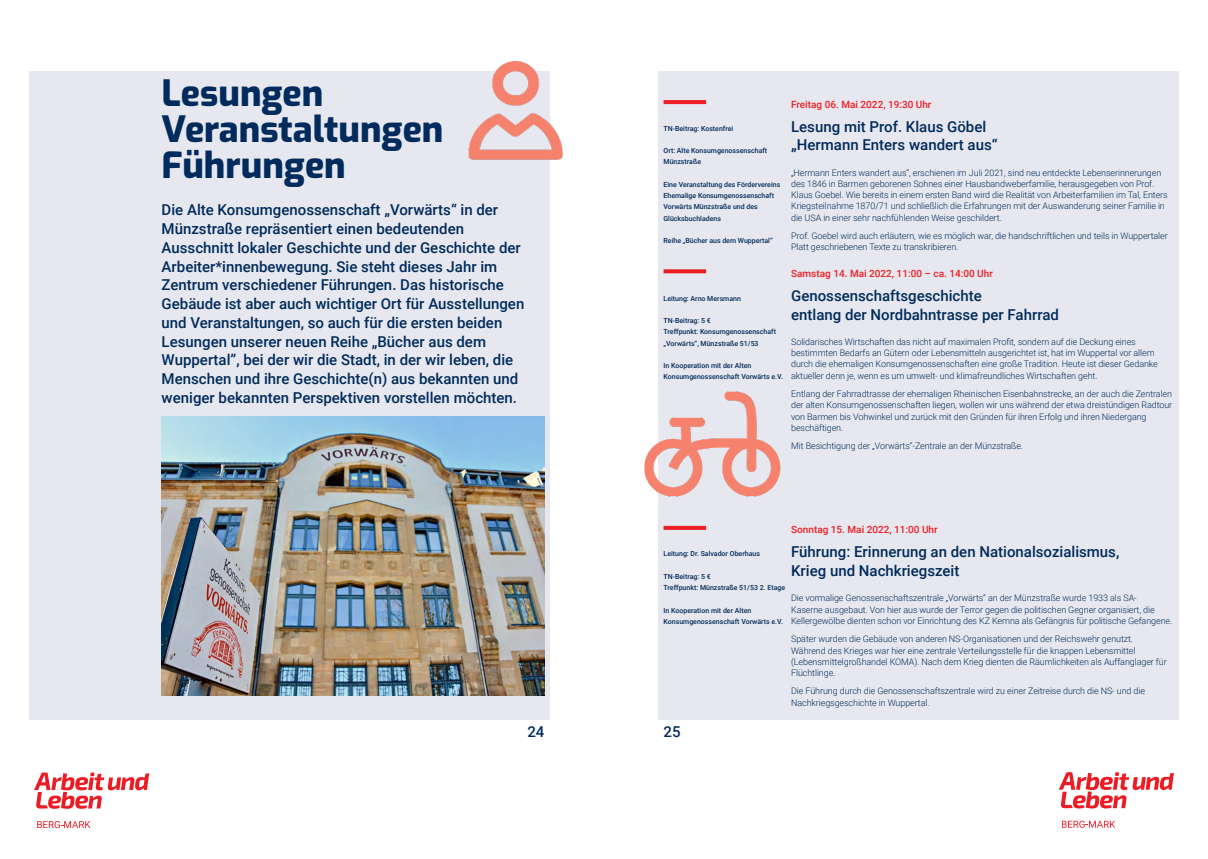
<style>
.page{position:relative;width:1208px;height:859px;background:#fff}
.page>*{position:absolute;margin:0;border:0;box-sizing:border-box;transform-origin:0 0}
.t1{font:800 36px/36px "Exo";color:#002b5c}
.t2{font:500 15px/18.8px "Roboto";color:#002b5c}
.t3{font:500 10px "Roboto";color:#ed1d24}
.t4{font:300 9px/11.2px "Roboto";letter-spacing:-.01em;color:#002b5c}
.t5{font:500 7px/11.2px "Roboto";color:#002b5c}
</style>
<div class="page">
<svg style="left:1058px;top:772px;width:116px;height:36px"></svg>
<svg style="left:1062px;top:821px;width:53px;height:7px"></svg>
<div style="left:658px;top:71px;width:520px;height:649px;background:#e7e8ef"></div>
<div style="left:29px;top:71px;width:520px;height:649px;background:#e7e8ef"></div>
<svg style="left:34px;top:772px;width:115px;height:37px"></svg>
<svg style="left:37px;top:821px;width:53px;height:7px"></svg>
<img style="left:468px;top:62px;width:95px;height:121px">
<svg style="left:663px;top:100px;width:43px;height:4px"></svg>
<svg style="left:663px;top:526px;width:43px;height:4px"></svg>
<svg style="left:663px;top:269px;width:43px;height:4px"></svg>
<img style="left:644px;top:391px;width:137px;height:106px">
<img style="left:162px;top:417px;width:382px;height:279px">
<h1 class="t1" style="left:162px;top:73px;width:283px">Lesungen<br>Veranstaltungen<br>Führungen</h1>
<p class="t2" style="left:162px;top:200px;width:364px">Die Alte Konsumgenossenschaft „Vorwärts“ in der Münzstraße repräsentiert einen bedeutenden Ausschnitt lokaler Geschichte und der Geschichte der Arbeiter*innenbewegung. Sie steht dieses Jahr im Zentrum verschiedener Führungen. Das historische Gebäude ist aber auch wichtiger Ort für Ausstellungen und Veranstaltungen, so auch für die ersten beiden Lesungen unserer neuen Reihe „Bücher aus dem Wuppertal”, bei der wir die Stadt, in der wir leben, die Menschen und ihre Geschichte(n) aus bekannten und weniger bekannten Perspektiven vorstellen möchten.</p>
<p class="t5" style="left:663px;top:122px;width:71px">TN-Beitrag: Kostenfrei</p>
<p class="t5" style="left:663px;top:145px;width:105px">Ort: Alte Konsumgenossenschaft<br>Münzstraße</p>
<p class="t5" style="left:663px;top:178px;width:118px">Eine Veranstaltung des Fördervereins<br>Ehemalige Konsumgenossenschaft<br>Vorwärts Münzstraße und des<br>Glücksbuchladens</p>
<p class="t5" style="left:663px;top:235px;width:111px">Reihe „Bücher aus dem Wuppertal”</p>
<p class="t5" style="left:663px;top:292px;width:79px">Leitung: Arno Mersmann</p>
<p class="t5" style="left:663px;top:315px;width:114px">TN-Beitrag: 5 €<br>Treffpunkt: Konsumgenossenschaft „Vorwärts“, Münzstraße 51/53</p>
<p class="t5" style="left:663px;top:360px;width:121px">In Kooperation mit der Alten<br>Konsumgenossenschaft Vorwärts e.V.</p>
<p class="t3" style="left:791px;top:97px;width:142px">Freitag 06. Mai 2022, 19:30 Uhr</p>
<h2 class="t2" style="left:791px;top:116px;width:208px">Lesung mit Prof. Klaus Göbel „Hermann Enters wandert aus“</h2>
<p class="t4" style="left:791px;top:167px;width:378px">„Hermann Enters wandert aus“, erschienen im Juli 2021, sind neu entdeckte Lebenserinnerungen des 1846 in Barmen geborenen Sohnes einer Hausbandweberfamilie, herausgegeben von Prof.<br>Klaus Goebel. Wie bereits in einem ersten Band wird die Realität von Arbeiterfamilien im Tal, Enters Kriegsteilnahme 1870/71 und schließlich die Erfahrungen mit der Auswanderung seiner Familie in die USA in einer sehr nachfühlenden Weise geschildert.</p>
<p class="t4" style="left:791px;top:230px;width:378px">Prof. Goebel wird auch erläutern, wie es möglich war, die handschriftlichen und teils in Wuppertaler<br>Platt geschriebenen Texte zu transkribieren.</p>
<p class="t3" style="left:791px;top:266px;width:203px">Samstag 14. Mai 2022, 11:00 – ca. 14:00 Uhr</p>
<h2 class="t2" style="left:791px;top:286px;width:269px">Genossenschaftsgeschichte<br>entlang der Nordbahntrasse per Fahrrad</h2>
<p class="t4" style="left:791px;top:336px;width:368px">Solidarisches Wirtschaften das nicht auf maximalen Profit, sondern auf die Deckung eines bestimmten Bedarfs an Gütern oder Lebensmitteln ausgerichtet ist, hat im Wuppertal vor allem durch die ehemaligen Konsumgenossenschaften eine große Tradition. Heute ist dieser Gedanke aktueller denn je, wenn es um umwelt- und klimafreundliches Wirtschaften geht.</p>
<p class="t4" style="left:791px;top:388px;width:382px">Entlang der Fahrradtrasse der ehemaligen Rheinischen Eisenbahnstrecke, an der auch die Zentralen der alten Konsumgenossenschaften liegen, wollen wir uns während der etwa dreistündigen Radtour von Barmen bis Vohwinkel und zurück mit den Gründen für ihren Erfolg und ihren Niedergang beschäftigen.</p>
<p class="t4" style="left:791px;top:440px;width:233px">Mit Besichtigung der „Vorwärts“-Zentrale an der Münzstraße.</p>
<p class="t3" style="left:791px;top:523px;width:148px">Sonntag 15. Mai 2022, 11:00 Uhr</p>
<h2 class="t2" style="left:791px;top:542px;width:330px">Führung: Erinnerung an den Nationalsozialismus,<br>Krieg und Nachkriegszeit</h2>
<p class="t4" style="left:791px;top:592px;width:382px">Die vormalige Genossenschaftszentrale „Vorwärts“ an der Münzstraße wurde 1933 als SA-<br>Kaserne ausgebaut. Von hier aus wurde der Terror gegen die politischen Gegner organisiert, die<br>Kellergewölbe dienten schon vor Einrichtung des KZ Kemna als Gefängnis für politische Gefangene.</p>
<p class="t4" style="left:791px;top:633px;width:377px">Später wurden die Gebäude von anderen NS-Organisationen und der Reichswehr genutzt.<br>Während des Krieges war hier eine zentrale Verteilungsstelle für die knappen Lebensmittel (Lebensmittelgroßhandel KOMA). Nach dem Krieg dienten die Räumlichkeiten als Auffanglager für Flüchtlinge.</p>
<p class="t4" style="left:791px;top:685px;width:355px">Die Führung durch die Genossenschaftszentrale wird zu einer Zeitreise durch die NS- und die<br>Nachkriegsgeschichte in Wuppertal.</p>
<p class="t5" style="left:663px;top:548px;width:98px">Leitung: Dr. Salvador Oberhaus</p>
<p class="t5" style="left:663px;top:570px;width:123px">TN-Beitrag: 5 €<br>Treffpunkt: Münzstraße 51/53 2. Etage</p>
<p class="t5" style="left:663px;top:604px;width:121px">In Kooperation mit der Alten<br>Konsumgenossenschaft Vorwärts e.V.</p>
<h2 class="t2" style="left:527px;top:722px;width:19px">24</h2>
<h2 class="t2" style="left:663px;top:722px;width:19px">25</h2>
</div>
